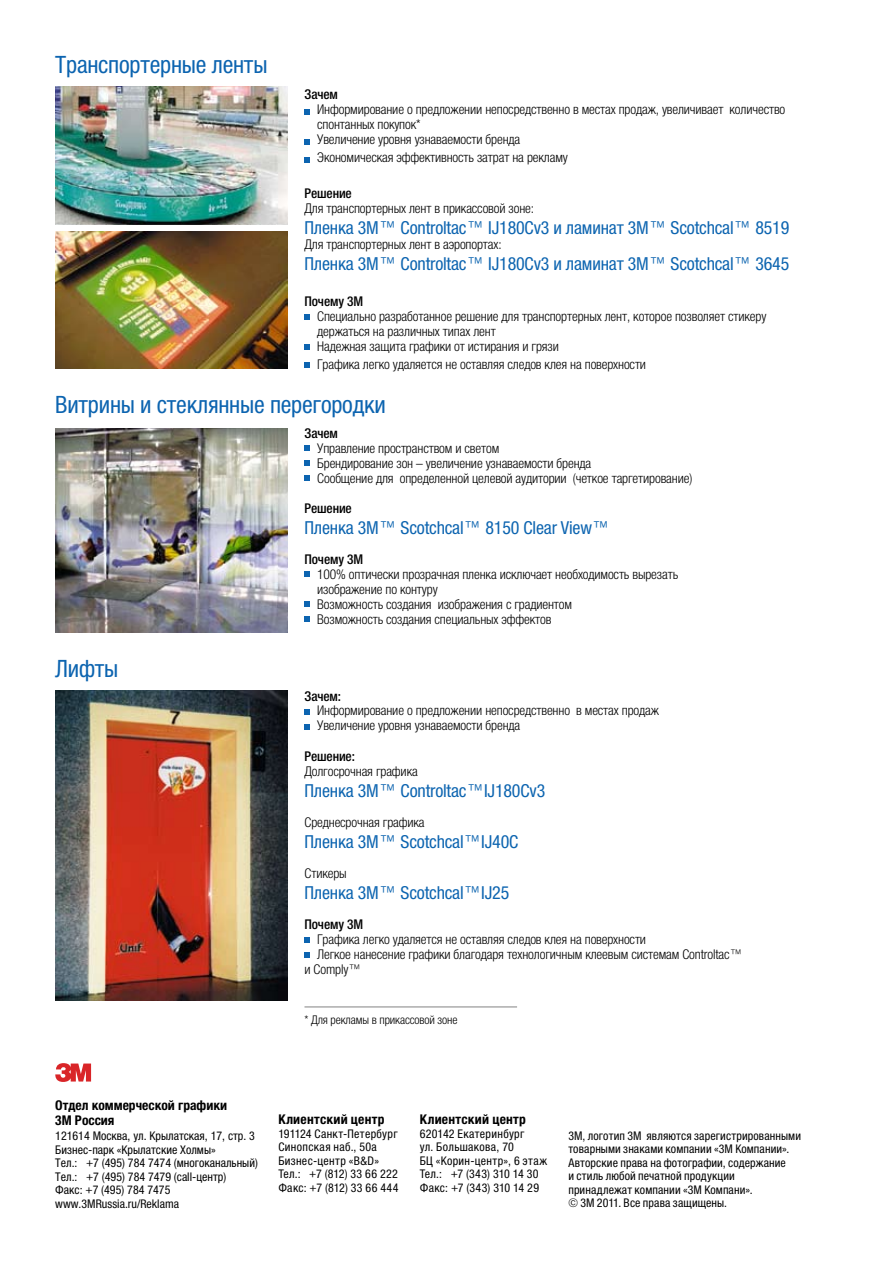
<style>
.page{position:relative;width:893px;height:1263px;background:#fff}
.page>*{position:absolute;margin:0;border:0;box-sizing:border-box;transform-origin:0 0}
.t1{font:condensed 24px "Helvetica Neue LTCYR";letter-spacing:-.01em;color:#0c64b0}
.t2{font:condensed 18px "Helvetica Neue LTCYR";letter-spacing:-.01em;color:#0c64b0}
.t3{font:300 condensed 13.5px/15px "Helvetica Neue LTCYR";letter-spacing:-.01em;color:#000}
.t4{font:500 condensed 13.5px "Helvetica Neue LTCYR";letter-spacing:-.01em;color:#000}
.t5{font:700 condensed 13.5px/15px "Helvetica Neue LTCYR";color:#000}
.t6{font:700 condensed 13.5px "Helvetica Neue LTCYR";letter-spacing:.02em;color:#000}
.t7{font:condensed 12px/13.5px "Helvetica Neue LTCYR";letter-spacing:.005em;color:#000}
.t8{font:condensed 12px/13.5px "Helvetica Neue LTCYR";letter-spacing:.025em;color:#000}
.t9{font:300 condensed 12px "Helvetica Neue LTCYR";letter-spacing:-.01em;color:#000}
</style>
<div class="page">
<svg style="left:55px;top:1063px;width:36px;height:19px"></svg>
<svg style="left:304px;top:446px;width:6px;height:5px"></svg>
<svg style="left:304px;top:461px;width:6px;height:5px"></svg>
<svg style="left:304px;top:476px;width:6px;height:5px"></svg>
<svg style="left:304px;top:572px;width:6px;height:5px"></svg>
<svg style="left:304px;top:602px;width:6px;height:5px"></svg>
<svg style="left:304px;top:617px;width:6px;height:5px"></svg>
<svg style="left:304px;top:709px;width:6px;height:6px"></svg>
<svg style="left:304px;top:724px;width:6px;height:6px"></svg>
<svg style="left:304px;top:937px;width:6px;height:6px"></svg>
<svg style="left:304px;top:952px;width:6px;height:6px"></svg>
<img style="left:55px;top:428px;width:233px;height:204px">
<img style="left:55px;top:691px;width:233px;height:309px">
<svg style="left:304px;top:109px;width:6px;height:5px"></svg>
<svg style="left:304px;top:139px;width:6px;height:5px"></svg>
<svg style="left:304px;top:157px;width:6px;height:5px"></svg>
<svg style="left:304px;top:314px;width:6px;height:6px"></svg>
<svg style="left:304px;top:344px;width:6px;height:6px"></svg>
<svg style="left:304px;top:362px;width:6px;height:6px"></svg>
<img style="left:55px;top:87px;width:233px;height:137px">
<img style="left:55px;top:231px;width:233px;height:138px">
<hr style="left:304px;top:1006px;width:213px;height:1px;background:#000">
<h1 class="t1" style="left:55px;top:51px;width:214px">Транспортерные ленты</h1>
<p class="t4" style="left:304px;top:87px;width:35px">Зачем</p>
<p class="t3" style="left:317px;top:102px;width:470px">Информирование о предложении непосредственно в местах продаж, увеличивает количество спонтанных покупок*<br>Увеличение уровня узнаваемости бренда</p>
<p class="t3" style="left:317px;top:150px;width:252px">Экономическая эффективность затрат на рекламу</p>
<p class="t4" style="left:304px;top:186px;width:49px">Решение</p>
<p class="t3" style="left:304px;top:201px;width:231px">Для транспортерных лент в прикассовой зоне:</p>
<h2 class="t2" style="left:304px;top:218px;width:486px">Пленка 3М™ Controltac™ IJ180Cv3 и ламинат 3М™ Scotchcal™ 8519</h2>
<p class="t3" style="left:304px;top:237px;width:199px">Для транспортерных лент в аэропортах:</p>
<h2 class="t2" style="left:304px;top:254px;width:486px">Пленка 3М™ Controltac™ IJ180Cv3 и ламинат 3М™ Scotchcal™ 3645</h2>
<p class="t4" style="left:304px;top:294px;width:60px">Почему 3М</p>
<p class="t3" style="left:317px;top:309px;width:451px">Специально разработанное решение для транспортерных лент, которое позволяет стикеру держаться на различных типах лент<br>Надежная защита графики от истирания и грязи</p>
<p class="t3" style="left:317px;top:357px;width:330px">Графика легко удаляется не оставляя следов клея на поверхности</p>
<h1 class="t1" style="left:55px;top:392px;width:332px">Витрины и стеклянные перегородки</h1>
<h1 class="t1" style="left:55px;top:655px;width:65px">Лифты</h1>
<p class="t4" style="left:304px;top:426px;width:35px">Зачем</p>
<p class="t3" style="left:317px;top:441px;width:377px">Управление пространством и светом<br>Брендирование зон – увеличение узнаваемости бренда<br>Сообщение для определенной целевой аудитории (четкое таргетирование)</p>
<p class="t4" style="left:304px;top:501px;width:49px">Решение</p>
<h2 class="t2" style="left:304px;top:518px;width:307px">Пленка 3М™ Scotchcal™ 8150 Clear View™</h2>
<p class="t4" style="left:304px;top:552px;width:60px">Почему 3М</p>
<p class="t3" style="left:317px;top:567px;width:362px">100% оптически прозрачная пленка исключает необходимость вырезать изображение по контуру<br>Возможность создания изображения с градиентом<br>Возможность создания специальных эффектов</p>
<p class="t4" style="left:304px;top:689px;width:38px">Зачем:</p>
<p class="t3" style="left:317px;top:703px;width:343px">Информирование о предложении непосредственно в местах продаж<br>Увеличение уровня узнаваемости бренда</p>
<p class="t4" style="left:304px;top:749px;width:52px">Решение:</p>
<p class="t3" style="left:304px;top:764px;width:115px">Долгосрочная графика</p>
<h2 class="t2" style="left:304px;top:781px;width:242px">Пленка 3М™ Controltac™IJ180Cv3</h2>
<p class="t3" style="left:304px;top:815px;width:122px">Среднесрочная графика</p>
<h2 class="t2" style="left:304px;top:832px;width:216px">Пленка 3М™ Scotchcal™IJ40С</h2>
<p class="t3" style="left:304px;top:866px;width:44px">Стикеры</p>
<h2 class="t2" style="left:304px;top:883px;width:206px">Пленка 3М™ Scotchcal™IJ25</h2>
<p class="t4" style="left:304px;top:917px;width:60px">Почему 3М</p>
<p class="t3" style="left:317px;top:932px;width:330px">Графика легко удаляется не оставляя следов клея на поверхности</p>
<p class="t3" style="left:317px;top:947px;width:427px">Легкое нанесение графики благодаря технологичным клеевым системам Controltac™</p>
<p class="t3" style="left:304px;top:962px;width:59px">и Comply™</p>
<p class="t9" style="left:304px;top:1013px;width:155px">* Для рекламы в прикассовой зоне</p>
<p class="t5" style="left:55px;top:1098px;width:173px">Отдел коммерческой графики<br>3M Россия</p>
<p class="t7" style="left:55px;top:1129px;width:204px">121614 Москва, ул. Крылатская, 17, стр. 3<br>Бизнес-парк «Крылатские Холмы»<br>Тел.: +7 (495) 784 7474 (многоканальный)<br>Тел.: +7 (495) 784 7479 (call-центр)<br>Факс: +7 (495) 784 7475 www.3MRussia.ru/Reklama</p>
<p class="t7" style="left:568px;top:1129px;width:234px">3М, логотип 3М являются зарегистрированными товарными знаками компании «3М Компании».<br>Авторские права на фотографии, содержание<br>и стиль любой печатной продукции принадлежат компании «3M Компани».<br>© 3М 2011. Все права защищены.</p>
<p class="t6" style="left:278px;top:1112px;width:108px">Клиентский центр</p>
<p class="t8" style="left:278px;top:1127px;width:122px">191124 Санкт-Петербург<br>Синопская наб., 50а<br>Бизнес-центр «B&amp;D»<br>Тел.: +7 (812) 33 66 222<br>Факс: +7 (812) 33 66 444</p>
<p class="t6" style="left:420px;top:1112px;width:108px">Клиентский центр</p>
<p class="t8" style="left:420px;top:1127px;width:129px">620142 Екатеринбург<br>ул. Большакова, 70<br>БЦ «Корин-центр», 6 этаж<br>Тел.: +7 (343) 310 14 30<br>Факс: +7 (343) 310 14 29</p>
</div>
